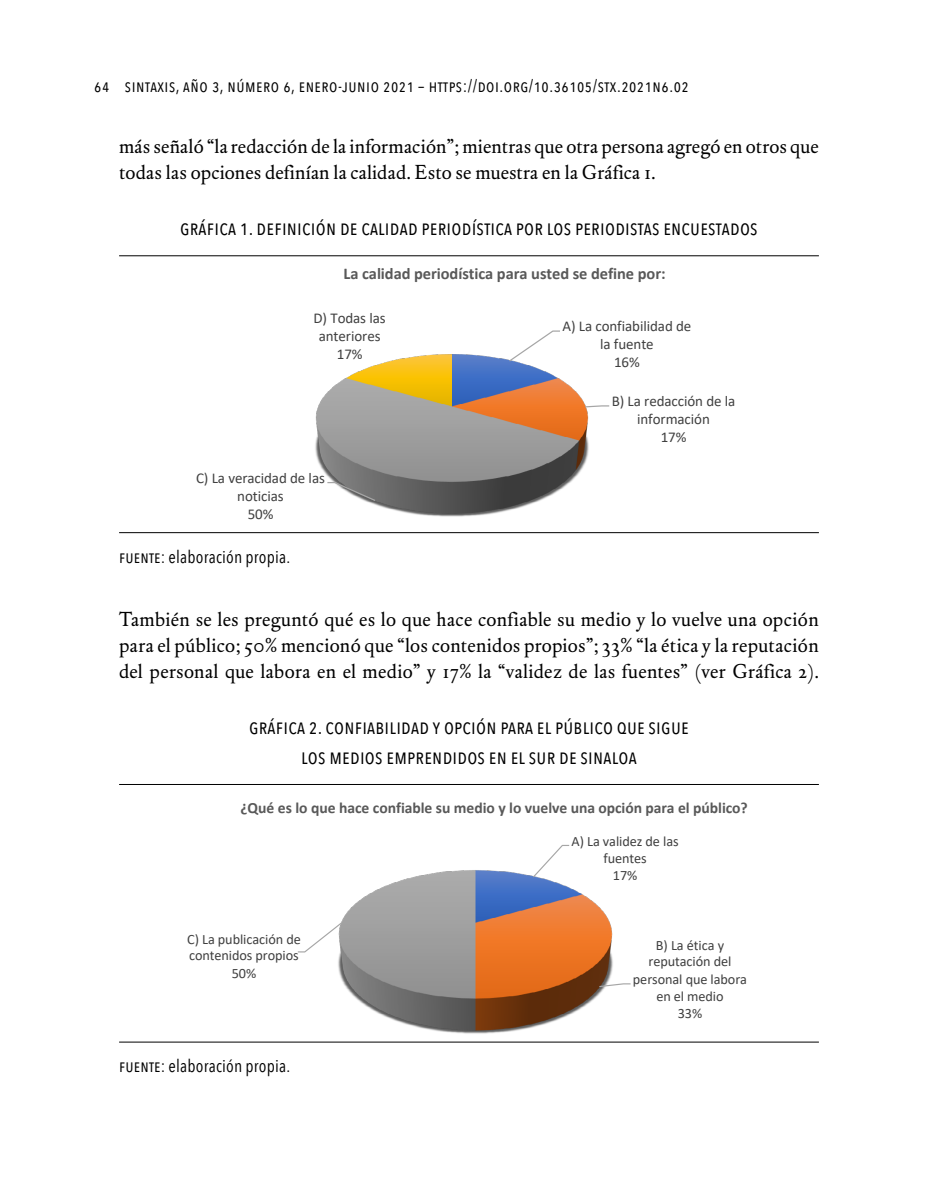
<style>
.page{position:relative;width:943px;height:1191px;background:#fff}
.page>*{position:absolute;margin:0;border:0;box-sizing:border-box;transform-origin:0 0}
.tabla_tit_con_pleca{font:21px/29.8px "Avenir Next Condensed";letter-spacing:.01em;color:#000;text-align:center}
.Prim_parr{font:20.12px/26.2px "DTL Elzevir ST";letter-spacing:.015em;color:#000}
.cornisas{font:17.5px "Avenir Next Condensed";letter-spacing:.03em;color:#000}
.fuente{font:17.5px "Avenir Next Condensed";letter-spacing:.01em;color:#000}
.t1{font:700 16.45px "Calibri";letter-spacing:-.005em;color:#595959}
.t2{font:700 15.58px "Calibri";letter-spacing:-.005em;color:#595959}
.t3{font:15.05px/17.8px "Calibri";letter-spacing:-.005em;color:#404040;text-align:center}
.t4{font:14.17px/17px "Calibri";letter-spacing:-.005em;color:#404040;text-align:center}
</style>
<div class="page">
<hr style="left:119px;top:255px;width:700px;height:1px;background:#000">
<hr style="left:119px;top:532px;width:700px;height:1px;background:#000">
<hr style="left:119px;top:784px;width:700px;height:1px;background:#000">
<hr style="left:119px;top:1041px;width:700px;height:1px;background:#000">
<svg style="left:315px;top:330px;width:295px;height:187px"></svg>
<img style="left:338px;top:870px;width:275px;height:164px">
<svg style="left:532px;top:844px;width:38px;height:34px"></svg>
<svg style="left:598px;top:982px;width:33px;height:5px"></svg>
<svg style="left:297px;top:921px;width:46px;height:32px"></svg>
<p class="cornisas" style="left:94px;top:71px;width:596px">64 sintaxis, año 3, número 6, enero-junio 2021 – https://doi.org/10.36105/stx.2021n6.02</p>
<p class="Prim_parr" style="left:119px;top:134px;width:701px">más señaló “la redacción de la información”; mientras que otra persona agregó en otros que todas las opciones definían la calidad. Esto se muestra en la Gráfica 1.</p>
<p class="tabla_tit_con_pleca" style="left:180px;top:212px;width:579px">gráfica 1. definición de calidad periodística por los periodistas encuestados</p>
<p class="t1" style="left:343px;top:261px;width:323px">La calidad periodística para usted se define por:</p>
<p class="t3" style="left:313px;top:309px;width:74px">D) Todas las anteriores<br>17%</p>
<p class="t3" style="left:196px;top:468px;width:130px">C) La veracidad de las noticias<br>50%</p>
<p class="fuente" style="left:119px;top:542px;width:173px">fuente: elaboración propia.</p>
<p class="t3" style="left:562px;top:317px;width:130px">A) La confiabilidad de la fuente<br>16%</p>
<p class="t3" style="left:611px;top:392px;width:125px">B) La redacción de la información<br>17%</p>
<p class="Prim_parr" style="left:119px;top:606px;width:701px;text-align:justify">También se les preguntó qué es lo que hace confiable su medio y lo vuelve una opción para el público; 50% mencionó que “los contenidos propios”; 33% “la ética y la reputación del personal que labora en el medio” y 17% la “validez de las fuentes” (ver Gráfica 2).</p>
<p class="tabla_tit_con_pleca" style="left:249px;top:711px;width:441px">gráfica 2. confiabilidad y opción para el público que sigue los medios emprendidos en el sur de sinaloa</p>
<p class="t2" style="left:240px;top:797px;width:509px">¿Qué es lo que hace confiable su medio y lo vuelve una opción para el público?</p>
<p class="t4" style="left:187px;top:930px;width:115px">C) La publicación de contenidos propios<br>50%</p>
<p class="fuente" style="left:119px;top:1051px;width:173px">fuente: elaboración propia.</p>
<p class="t4" style="left:571px;top:832px;width:109px">A) La validez de las fuentes<br>17%</p>
<p class="t4" style="left:633px;top:936px;width:116px">B) La ética y reputación del personal que labora en el medio<br>33%</p>
</div>
